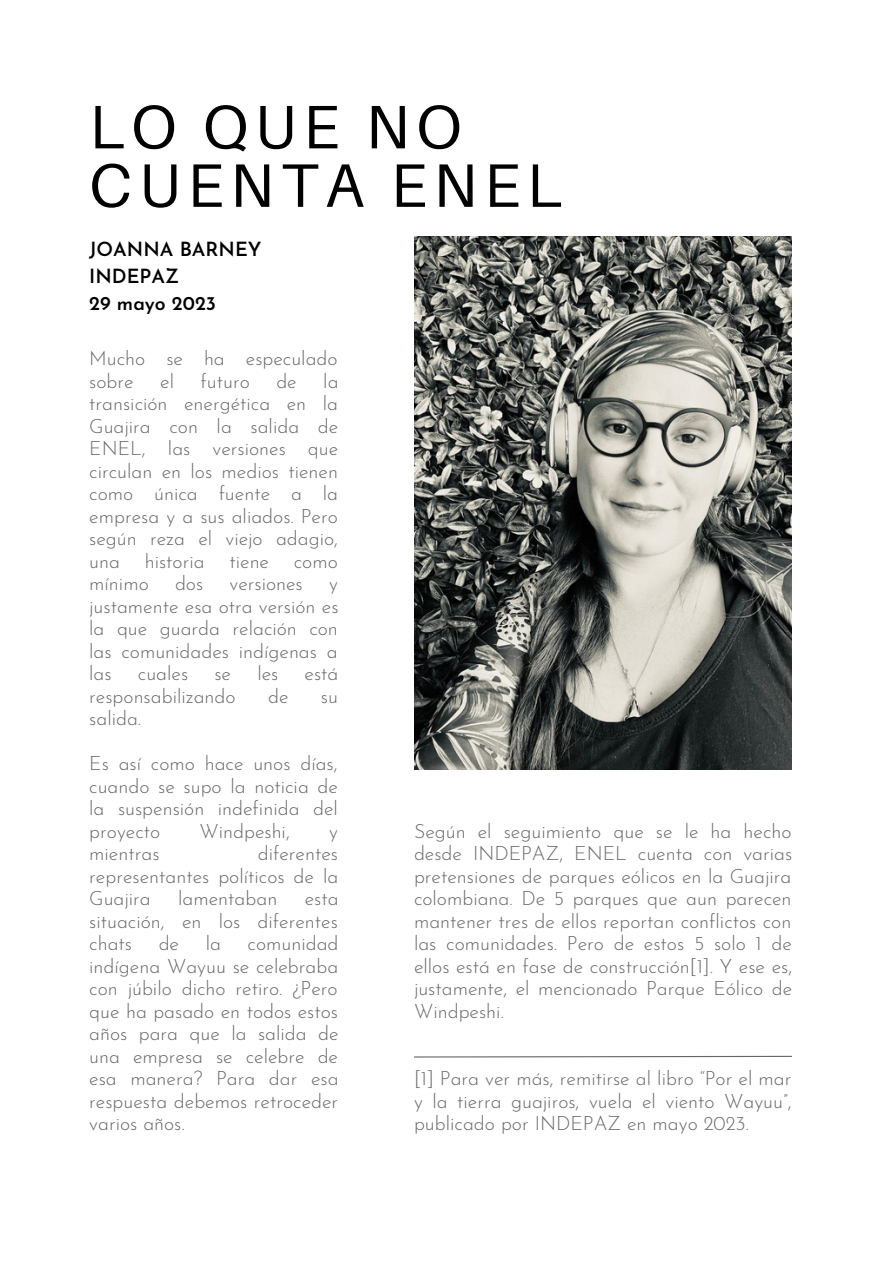
<style>
.page{position:relative;width:893px;height:1264px;background:#fff}
.page>*{position:absolute;margin:0;border:0;box-sizing:border-box;transform-origin:0 0}
.t1{font:61.5px/58.5px "Aileron";letter-spacing:.105em;color:#000}
.t2{font:300 19.5px/22.5px "Josefin Sans";color:#666;text-align:justify}
.t3{font:600 19.5px "Josefin Sans";color:#000}
</style>
<div class="page">
<img style="left:414px;top:236px;width:377px;height:533px">
<svg style="left:414px;top:1055px;width:378px;height:3px"></svg>
<p class="t1" style="left:89px;top:96px;width:474px">LO QUE NO<br>CUENTA ENEL</p>
<p class="t3" style="left:89px;top:241px;width:174px">JOANNA BARNEY</p>
<p class="t3" style="left:89px;top:268px;width:91px">INDEPAZ</p>
<p class="t3" style="left:89px;top:295px;width:128px">29 mayo 2023</p>
<p class="t2" style="left:89px;top:349px;width:250px">Mucho se ha especulado sobre</p>
<p class="t2" style="left:160px;top:372px;width:15px">el</p>
<p class="t2" style="left:200px;top:372px;width:51px">futuro</p>
<p class="t2" style="left:276px;top:372px;width:22px">de</p>
<p class="t2" style="left:89px;top:372px;width:251px;text-indent:234px">la transición energética en la Guajira con la salida de ENEL, las versiones que circulan en los medios tienen como única fuente a la empresa y a sus aliados. Pero según reza el viejo adagio, una</p>
<p class="t2" style="left:145px;top:551px;width:61px">historia</p>
<p class="t2" style="left:229px;top:551px;width:41px">tiene</p>
<p class="t2" style="left:294px;top:551px;width:45px">como</p>
<p class="t2" style="left:89px;top:574px;width:61px">mínimo</p>
<p class="t2" style="left:175px;top:574px;width:30px">dos</p>
<p class="t2" style="left:229px;top:574px;width:75px">versiones</p>
<p class="t2" style="left:89px;top:574px;width:251px;text-indent:240px">y justamente esa otra versión es la que guarda relación con las comunidades indígenas a las</p>
<p class="t2" style="left:138px;top:664px;width:52px">cuales</p>
<p class="t2" style="left:214px;top:664px;width:18px">se</p>
<p class="t2" style="left:257px;top:664px;width:23px">les</p>
<p class="t2" style="left:304px;top:664px;width:35px">está</p>
<p class="t2" style="left:89px;top:686px;width:148px">responsabilizando</p>
<p class="t2" style="left:268px;top:686px;width:22px">de</p>
<p class="t2" style="left:321px;top:686px;width:19px">su</p>
<p class="t2" style="left:89px;top:709px;width:53px">salida.</p>
<p class="t2" style="left:89px;top:754px;width:250px">Es así como hace unos días, cuando se supo la noticia de la suspensión indefinida del proyecto</p>
<p class="t2" style="left:199px;top:821px;width:92px">Windpeshi,</p>
<p class="t2" style="left:329px;top:821px;width:10px">y</p>
<p class="t2" style="left:414px;top:821px;width:380px">Según el seguimiento que se le ha hecho desde INDEPAZ, ENEL cuenta con varias pretensiones de parques eólicos en la Guajira colombiana. De 5 parques que aun parecen mantener tres de ellos reportan conflictos con las comunidades. Pero de estos 5 solo 1 de ellos está en fase de construcción[1]. Y ese es, justamente, el mencionado Parque Eólico de Windpeshi.</p>
<p class="t2" style="left:89px;top:844px;width:250px;text-indent:168px">diferentes representantes políticos de la Guajira</p>
<p class="t2" style="left:89px;top:844px;width:72px">mientras</p>
<p class="t2" style="left:178px;top:889px;width:101px">lamentaban</p>
<p class="t2" style="left:89px;top:889px;width:251px;text-indent:215px">esta situación, en los diferentes chats</p>
<p class="t2" style="left:89px;top:934px;width:251px;text-indent:158px">comunidad indígena Wayuu se celebraba con júbilo dicho retiro. ¿Pero que ha pasado en todos estos años para que la salida de una empresa se celebre de esa manera? Para dar esa respuesta debemos retroceder varios años.</p>
<p class="t2" style="left:159px;top:934px;width:22px">de</p>
<p class="t2" style="left:206px;top:934px;width:17px">la</p>
<p class="t2" style="left:414px;top:1068px;width:379px">[1] Para ver más, remitirse al libro “Por el mar y la tierra guajiros, vuela el viento Wayuu”, publicado por INDEPAZ en mayo 2023.</p>
</div>
